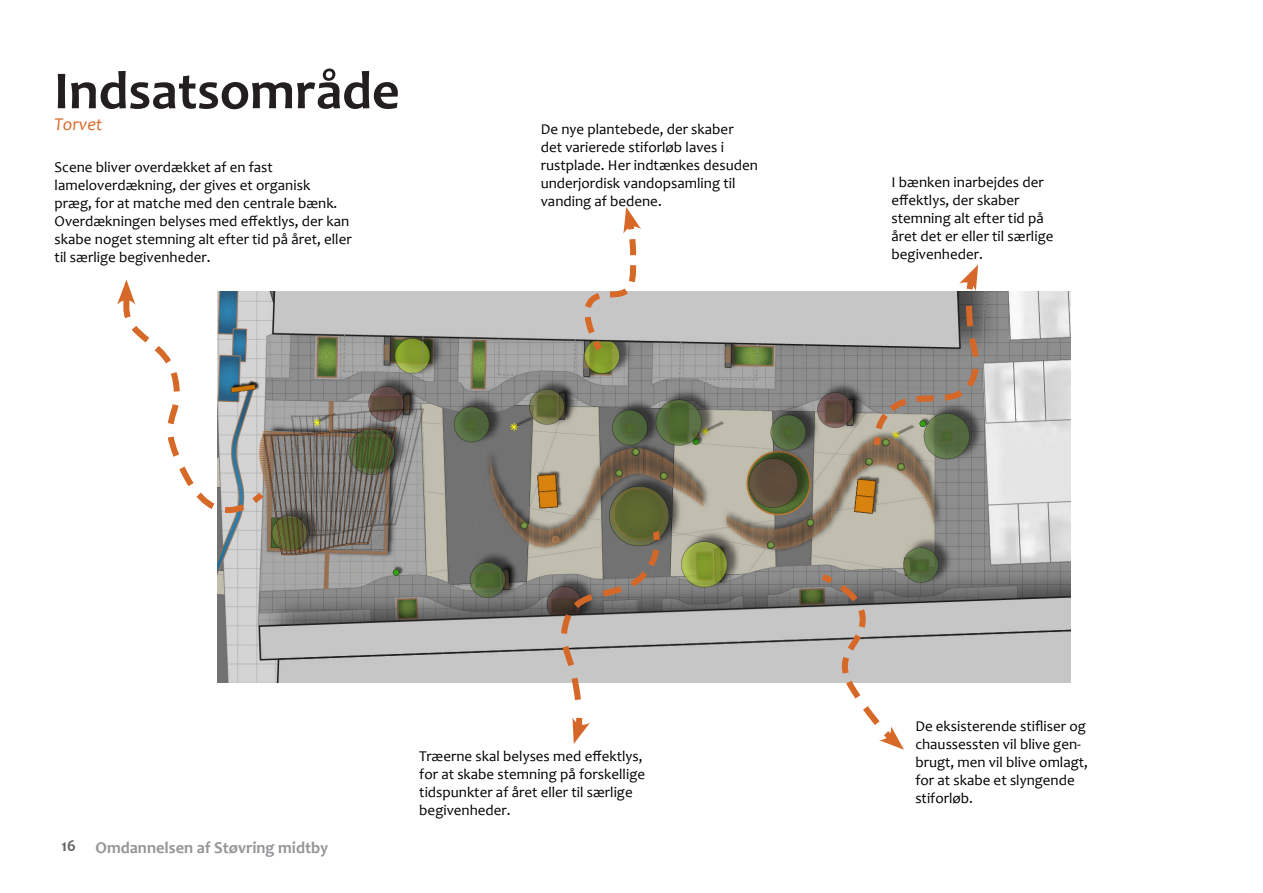
<style>
.page{position:relative;width:1263px;height:893px;background:#fff}
.page>*{position:absolute;margin:0;border:0;box-sizing:border-box;transform-origin:0 0}
.Overskrift{font:700 54px "Candara";color:#231f20}
.Underoverskrift{font:italic 18px "Candara";color:#da6826}
.t1{font:700 16.5px "Candara";color:#939598}
.Brødtekst{font:15px/18px "Candara";color:#000}
</style>
<div class="page">
<img style="left:267px;top:291px;width:803px;height:392px">
<svg style="left:557px;top:526px;width:106px;height:218px"></svg>
<svg style="left:123px;top:291px;width:144px;height:392px"></svg>
<svg style="left:117px;top:280px;width:18px;height:25px"></svg>
<svg style="left:817px;top:571px;width:87px;height:179px"></svg>
<svg style="left:871px;top:265px;width:112px;height:186px;background:#a4a098"></svg>
<svg style="left:581px;top:207px;width:60px;height:148px"></svg>
<p class="Overskrift" style="left:54px;top:57px;width:347px">Indsatsområde</p>
<p class="Underoverskrift" style="left:54px;top:112px;width:50px">Torvet</p>
<p class="Brødtekst" style="left:55px;top:158px;width:299px">Scene bliver overdækket af en fast lameloverdækning, der gives et organisk<br>præg, for at matche med den centrale bænk.<br>Overdækningen belyses med effektlys, der kan skabe noget stemning alt efter tid på året, eller til særlige begivenheder.</p>
<p class="Brødtekst" style="left:541px;top:120px;width:219px">De nye plantebede, der skaber det varierede stiforløb laves i rustplade. Her indtænkes desuden underjordisk vandopsamling til vanding af bedene.</p>
<p class="Brødtekst" style="left:891px;top:173px;width:163px">I bænken inarbejdes der effektlys, der skaber stemning alt efter tid på året det er eller til særlige begivenheder.</p>
<p class="t1" style="left:62px;top:837px;width:268px"><sup>16</sup> Omdannelsen af Støvring midtby</p>
<p class="Brødtekst" style="left:419px;top:747px;width:227px">Træerne skal belyses med effektlys, for at skabe stemning på forskellige tidspunkter af året eller til særlige begivenheder.</p>
<p class="Brødtekst" style="left:915px;top:717px;width:174px">De eksisterende stifliser og chaussessten vil blive gen&shy;brugt, men vil blive omlagt, for at skabe et slyngende stiforløb.</p>
</div>
